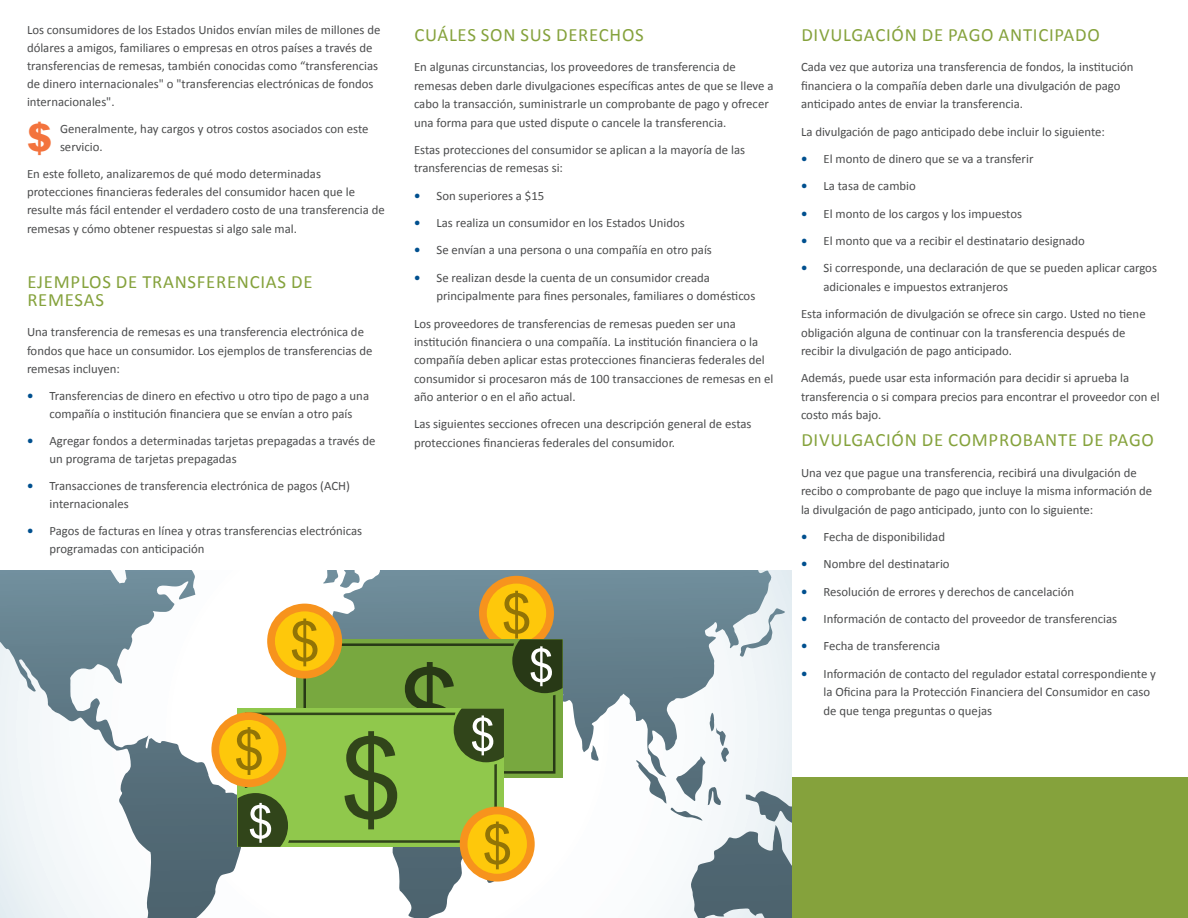
<style>
.page{position:relative;width:1188px;height:918px;background:#fff}
.page>*{position:absolute;margin:0;border:0;box-sizing:border-box;transform-origin:0 0}
.t1{font:900 37.5px "Arial";color:#f3733d}
.t2{font:18.75px/18.3px "Calibri";letter-spacing:.04em;color:#85a23c}
.body{font:12.75px/18.3px "Calibri";color:#4b4c4d}
.s1{font-weight:700;color:#00508f}
</style>
<div class="page">
<div style="left:765px;top:777px;width:423px;height:141px;background:#85a23c"></div>
<svg style="left:563px;top:570px;width:229px;height:182px"></svg>
<svg style="left:0;top:570px;width:236px;height:348px"></svg>
<svg style="left:399px;top:883px;width:57px;height:35px"></svg>
<svg style="left:591px;top:745px;width:8px;height:16px"></svg>
<svg style="left:739px;top:608px;width:48px;height:49px"></svg>
<svg style="left:636px;top:713px;width:156px;height:205px"></svg>
<div style="left:211px;top:712px;width:75px;height:75px;background:#f7931d;border-radius:50%"></div>
<div style="left:219px;top:720px;width:60px;height:59px;background:#fec80b;border-radius:50%"></div>
<svg style="left:236px;top:570px;width:327px;height:313px"></svg>
<p class="body" style="left:27px;top:21px;width:355px">Los consumidores de los Estados Unidos envían miles de millones de dólares a amigos, familiares o empresas en otros países a través de transferencias de remesas, también conocidas como “transferencias de dinero internacionales" o "transferencias electrónicas de fondos internacionales".</p>
<p class="t1" style="left:27px;top:111px;width:27px">$</p>
<p class="body" style="left:60px;top:120px;width:310px">Generalmente, hay cargos y otros costos asociados con este servicio.</p>
<p class="body" style="left:27px;top:165px;width:359px">En este folleto, analizaremos de qué modo determinadas protecciones financieras federales del consumidor hacen que le resulte más fácil entender el verdadero costo de una transferencia de remesas y cómo obtener respuestas si algo sale mal.</p>
<h1 class="t2" style="left:27px;top:272px;width:287px">EJEMPLOS DE TRANSFERENCIAS DE<br>REMESAS</h1>
<p class="body" style="left:27px;top:323px;width:347px">Una transferencia de remesas es una transferencia electrónica de fondos que hace un consumidor. Los ejemplos de transferencias de remesas incluyen:</p>
<p class="body" style="left:27px;top:387px;width:344px;text-align:center"><span class="s1">•</span> Transferencias de dinero en efectivo u otro tipo de pago a una compañía o institución financiera que se envían a otro país</p>
<p class="body" style="left:50px;top:432px;width:328px;text-indent:-22px"><span class="s1">•</span> Agregar fondos a determinadas tarjetas prepagadas a través de un programa de tarjetas prepagadas</p>
<p class="body" style="left:50px;top:477px;width:302px;text-indent:-23px"><span class="s1">•</span> Transacciones de transferencia electrónica de pagos (ACH) internacionales</p>
<p class="body" style="left:50px;top:522px;width:314px;text-indent:-22px"><span class="s1">•</span> Pagos de facturas en línea y otras transferencias electrónicas programadas con anticipación</p>
<h1 class="t2" style="left:414px;top:26px;width:231px">CUÁLES SON SUS DERECHOS</h1>
<p class="body" style="left:414px;top:58px;width:361px">En algunas circunstancias, los proveedores de transferencia de remesas deben darle divulgaciones específicas antes de que se lleve a cabo la transacción, suministrarle un comprobante de pago y ofrecer una forma para que usted dispute o cancele la transferencia.</p>
<p class="body" style="left:414px;top:141px;width:333px">Estas protecciones del consumidor se aplican a la mayoría de las transferencias de remesas si:</p>
<p class="body" style="left:414px;top:186px;width:132px"><span class="s1">•</span> Son superiores a $15</p>
<p class="body" style="left:414px;top:214px;width:272px"><span class="s1">•</span> Las realiza un consumidor en los Estados Unidos</p>
<p class="body" style="left:414px;top:241px;width:299px"><span class="s1">•</span> Se envían a una persona o una compañía en otro país</p>
<p class="body" style="left:436px;top:268px;width:320px;text-indent:-22px"><span class="s1">•</span> Se realizan desde la cuenta de un consumidor creada principalmente para fines personales, familiares o domésticos</p>
<p class="body" style="left:414px;top:314px;width:361px">Los proveedores de transferencias de remesas pueden ser una institución financiera o una compañía. La institución financiera o la compañía deben aplicar estas protecciones financieras federales del consumidor si procesaron más de 100 transacciones de remesas en el año anterior o en el año actual.</p>
<p class="body" style="left:414px;top:415px;width:339px">Las siguientes secciones ofrecen una descripción general de estas protecciones financieras federales del consumidor.</p>
<h1 class="t2" style="left:801px;top:26px;width:300px">DIVULGACIÓN DE PAGO ANTICIPADO</h1>
<p class="body" style="left:801px;top:58px;width:334px">Cada vez que autoriza una transferencia de fondos, la institución financiera o la compañía deben darle una divulgación de pago anticipado antes de enviar la transferencia.</p>
<p class="body" style="left:801px;top:122px;width:306px">La divulgación de pago anticipado debe incluir lo siguiente:</p>
<p class="body" style="left:801px;top:150px;width:234px"><span class="s1">•</span> El monto de dinero que se va a transferir</p>
<p class="body" style="left:801px;top:177px;width:116px"><span class="s1">•</span> La tasa de cambio</p>
<p class="body" style="left:801px;top:204px;width:223px"><span class="s1">•</span> El monto de los cargos y los impuestos</p>
<p class="body" style="left:801px;top:232px;width:286px"><span class="s1">•</span> El monto que va a recibir el destinatario designado</p>
<p class="body" style="left:824px;top:259px;width:335px;text-indent:-22px"><span class="s1">•</span> Si corresponde, una declaración de que se pueden aplicar cargos adicionales e impuestos extranjeros</p>
<p class="body" style="left:801px;top:305px;width:346px">Esta información de divulgación se ofrece sin cargo. Usted no tiene obligación alguna de continuar con la transferencia después de recibir la divulgación de pago anticipado.</p>
<p class="body" style="left:801px;top:369px;width:360px">Además, puede usar esta información para decidir si aprueba la transferencia o si compara precios para encontrar el proveedor con el costo más bajo.</p>
<h1 class="t2" style="left:801px;top:431px;width:354px">DIVULGACIÓN DE COMPROBANTE DE PAGO</h1>
<p class="body" style="left:801px;top:463px;width:353px">Una vez que pague una transferencia, recibirá una divulgación de recibo o comprobante de pago que incluye la misma información de la divulgación de pago anticipado, junto con lo siguiente:</p>
<p class="body" style="left:801px;top:528px;width:146px"><span class="s1">•</span> Fecha de disponibilidad</p>
<p class="body" style="left:801px;top:555px;width:150px"><span class="s1">•</span> Nombre del destinatario</p>
<p class="body" style="left:801px;top:582px;width:275px"><span class="s1">•</span> Resolución de errores y derechos de cancelación</p>
<p class="body" style="left:801px;top:610px;width:318px"><span class="s1">•</span> Información de contacto del proveedor de transferencias</p>
<p class="body" style="left:801px;top:637px;width:141px"><span class="s1">•</span> Fecha de transferencia</p>
<p class="body" style="left:824px;top:664px;width:334px;text-indent:-22px"><span class="s1">•</span> Información de contacto del regulador estatal correspondiente y la Oficina para la Protección Financiera del Consumidor en caso de que tenga preguntas o quejas</p>
</div>
